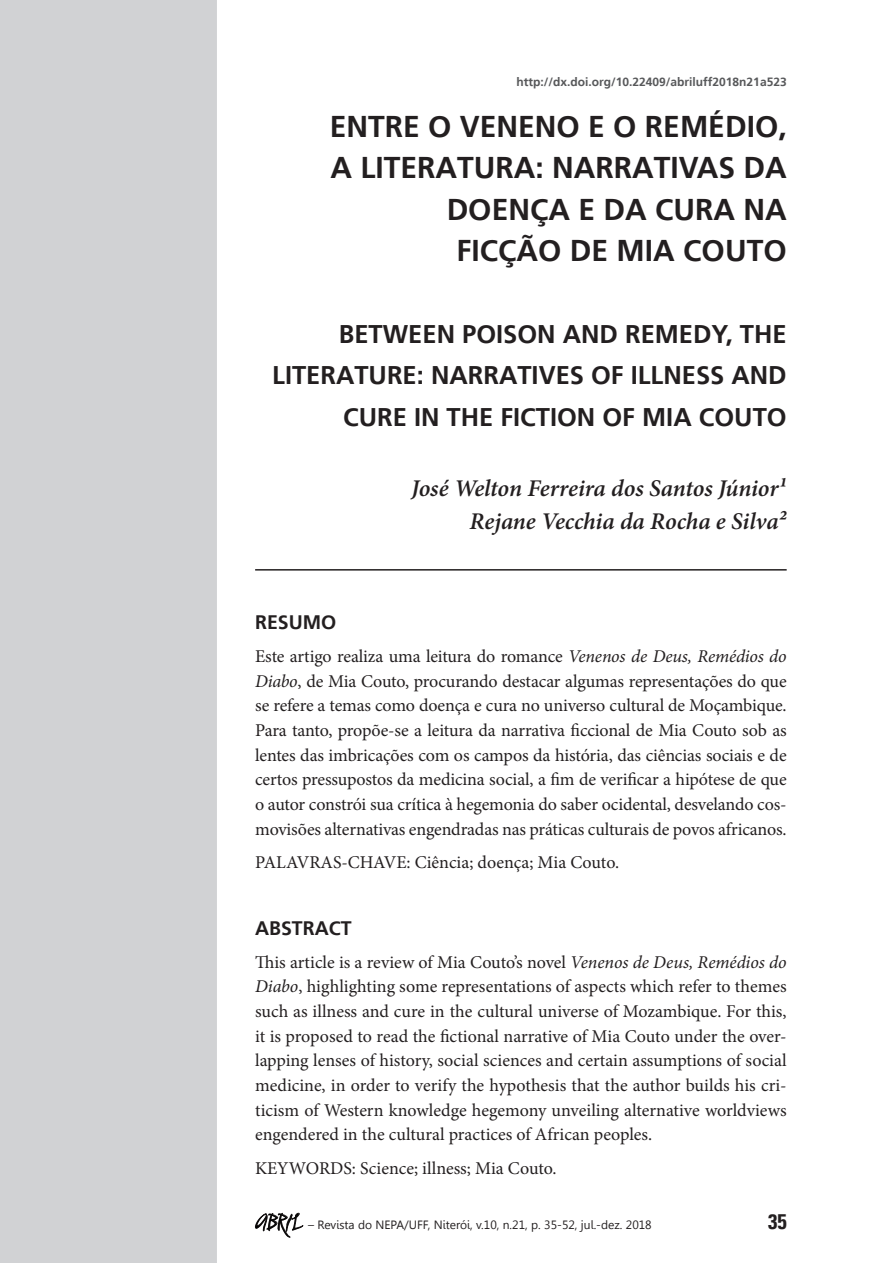
<style>
.page{position:relative;width:893px;height:1263px;background:#fff}
.page>*{position:absolute;margin:0;border:0;box-sizing:border-box;transform-origin:0 0}
.Título{font:700 30px/41.2px "Frutiger LT";color:#231f20;text-align:right}
.Sibtítulo_Título{font:700 25.5px/41.2px "Frutiger LT";color:#231f20;text-align:right}
.Autor{font:italic 600 24px "Minion Pro";letter-spacing:-.005em;color:#231f20}
.Corpo_do_texto{font:700 condensed 21px "Univers LT";color:#231f20}
.Título_texto{font:700 19.5px "Frutiger LT";color:#231f20}
.Resumo{font:18px/24.8px "Minion Pro";letter-spacing:-.005em;color:#231f20;text-align:justify}
.Corpo_do_texto-2{font:12px "Gisha";color:#231f20}
.Número_DOI{font:700 12px "Frutiger LT";color:#57585a}
.s1{font-style:italic}
.s2{font-family:"Dali";font-size:18px;color:#000}
</style>
<div class="page">
<div style="left:1px;top:0;width:216px;height:1263px;background:#d1d2d4"></div>
<svg style="left:255px;top:1212px;width:49px;height:26px"></svg>
<svg style="left:0;top:0;width:1px;height:1263px"></svg>
<hr style="left:255px;top:569px;width:532px;height:2px;background:#231f20">
<p class="Número_DOI" style="left:516px;top:74px;width:272px">http://dx.doi.org/10.22409/abriluff2018n21a523</p>
<p class="Título" style="left:330px;top:106px;width:458px">ENTRE O VENENO E O REMÉDIO,<br>A LITERATURA: NARRATIVAS DA<br>DOENÇA E DA CURA NA</p>
<p class="Título" style="left:457px;top:230px;width:332px">FICÇÃO DE MIA COUTO</p>
<p class="Sibtítulo_Título" style="left:272px;top:314px;width:516px">BETWEEN POISON AND REMEDY, THE<br>LITERATURE: NARRATIVES OF ILLNESS AND<br>CURE IN THE FICTION OF MIA COUTO</p>
<p class="Autor" style="left:411px;top:471px;width:377px">José Welton Ferreira dos Santos Júnior¹</p>
<p class="Autor" style="left:469px;top:504px;width:319px">Rejane Vecchia da Rocha e Silva²</p>
<p class="Título_texto" style="left:255px;top:610px;width:83px">RESUMO</p>
<p class="Resumo" style="left:255px;top:644px;width:533px">Este artigo realiza uma leitura do romance <span class="s1">Venenos de Deus, Remédios do Diabo</span>, de Mia Couto, procurando destacar algumas representações do que se refere a temas como doença e cura no universo cultural de Moçambique.<br>Para tanto, propõe-se a leitura da narrativa ficcional de Mia Couto sob as lentes das imbricações com os campos da história, das ciências sociais e de certos pressupostos da medicina social, a fim de verificar a hipótese de que o autor constrói sua crítica à hegemonia do saber ocidental, desvelando cos&shy;movisões alternativas engendradas nas práticas culturais de povos africanos.</p>
<p class="Resumo" style="left:255px;top:850px;width:365px">PALAVRAS-CHAVE: Ciência; doença; Mia Couto.</p>
<p class="Título_texto" style="left:255px;top:916px;width:98px">ABSTRACT</p>
<p class="Resumo" style="left:255px;top:950px;width:533px">This article is a review of Mia Couto’s novel <span class="s1">Venenos de Deus, Remédios do Diabo</span>, highlighting some representations of aspects which refer to themes such as illness and cure in the cultural universe of Mozambique. For this, it is proposed to read the fictional narrative of Mia Couto under the over&shy;lapping lenses of history, social sciences and certain assumptions of social medicine, in order to verify the hypothesis that the author builds his cri&shy;ticism of Western knowledge hegemony unveiling alternative worldviews engendered in the cultural practices of African peoples.</p>
<p class="Resumo" style="left:255px;top:1155px;width:303px">KEYWORDS: Science; illness; Mia Couto.</p>
<p class="Corpo_do_texto-2" style="left:255px;top:1217px;width:398px"><span class="s2">ABRIL</span> – Revista do NEPA/UFF, Niterói, v.10, n.21, p. 35-52, jul.-dez. 2018</p>
<p class="Corpo_do_texto" style="left:768px;top:1208px;width:20px">35</p>
</div>
